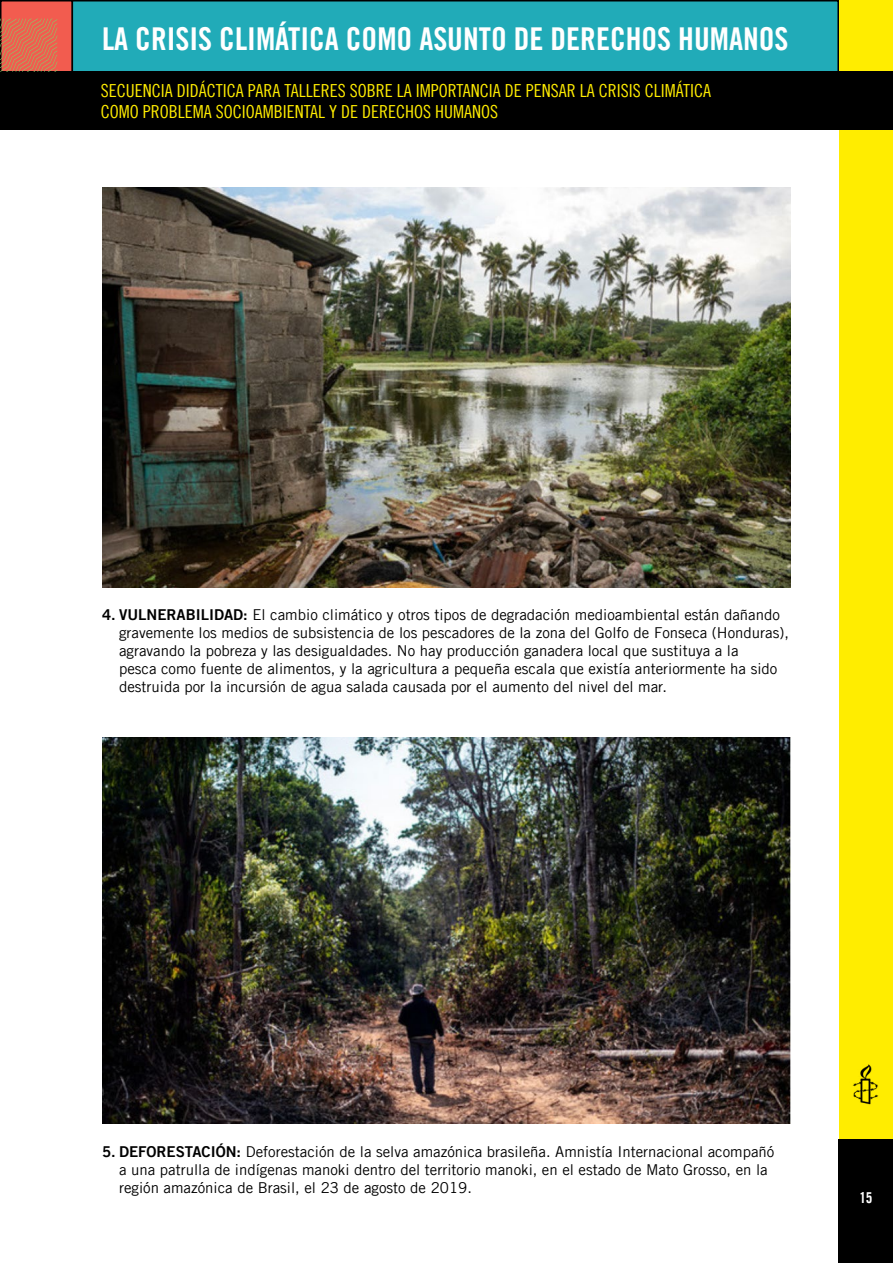
<style>
.page{position:relative;width:893px;height:1263px;background:#fff}
.page>*{position:absolute;margin:0;border:0;box-sizing:border-box;transform-origin:0 0}
.t1{font:31.5px "Amnesty Trade Gothic Bd Cn 20";color:#fff}
.t2{font:18px/21px "Amnesty Trade Gothic Cn 18";color:#ffed00}
.t3{font:15px/18px "Amnesty Trade Gothic";color:#000}
.t4{font:15px "Amnesty Trade Gothic Bd Cn 20";color:#fff}
.s1{font-family:"Amnesty Trade Gothic Bd 2"}
</style>
<div class="page">
<div style="left:839px;top:0;width:54px;height:1140px;background:#ffed00"></div>
<div style="left:0;top:0;width:73px;height:87px;background:#f25c4f;border:2px solid #000"></div>
<div style="left:72px;top:0;width:767px;height:118px;background:#21abb8;border:2px solid #000"></div>
<div style="left:839px;top:1140px;width:54px;height:123px;background:#000"></div>
<img style="left:853px;top:1064px;width:26px;height:41px">
<div style="left:0;top:71px;width:893px;height:59px;background:#000"></div>
<svg style="left:0;top:19px;width:57px;height:53px"></svg>
<img style="left:102px;top:187px;width:689px;height:401px">
<img style="left:102px;top:738px;width:689px;height:385px">
<h1 class="t1" style="left:102px;top:20px;width:688px">LA CRISIS CLIMÁTICA COMO ASUNTO DE DERECHOS HUMANOS</h1>
<p class="t2" style="left:101px;top:80px;width:612px">SECUENCIA DIDÁCTICA PARA TALLERES SOBRE LA IMPORTANCIA DE PENSAR LA CRISIS CLIMÁTICA<br>COMO PROBLEMA SOCIOAMBIENTAL Y DE DERECHOS HUMANOS</p>
<p class="t3" style="left:119px;top:605px;width:671px;text-indent:-17px"><span class="s1">4. VULNERABILIDAD:</span> El cambio climático y otros tipos de degradación medioambiental están dañando gravemente los medios de subsistencia de los pescadores de la zona del Golfo de Fonseca (Honduras), agravando la pobreza y las desigualdades. No hay producción ganadera local que sustituya a la<br>pesca como fuente de alimentos, y la agricultura a pequeña escala que existía anteriormente ha sido destruida por la incursión de agua salada causada por el aumento del nivel del mar.</p>
<p class="t3" style="left:119px;top:1142px;width:657px;text-indent:-17px"><span class="s1">5. DEFORESTACIÓN:</span> Deforestación de la selva amazónica brasileña. Amnistía Internacional acompañó a una patrulla de indígenas manoki dentro del territorio manoki, en el estado de Mato Grosso, en la región amazónica de Brasil, el 23 de agosto de 2019.</p>
<p class="t4" style="left:859px;top:1189px;width:15px">15</p>
</div>
